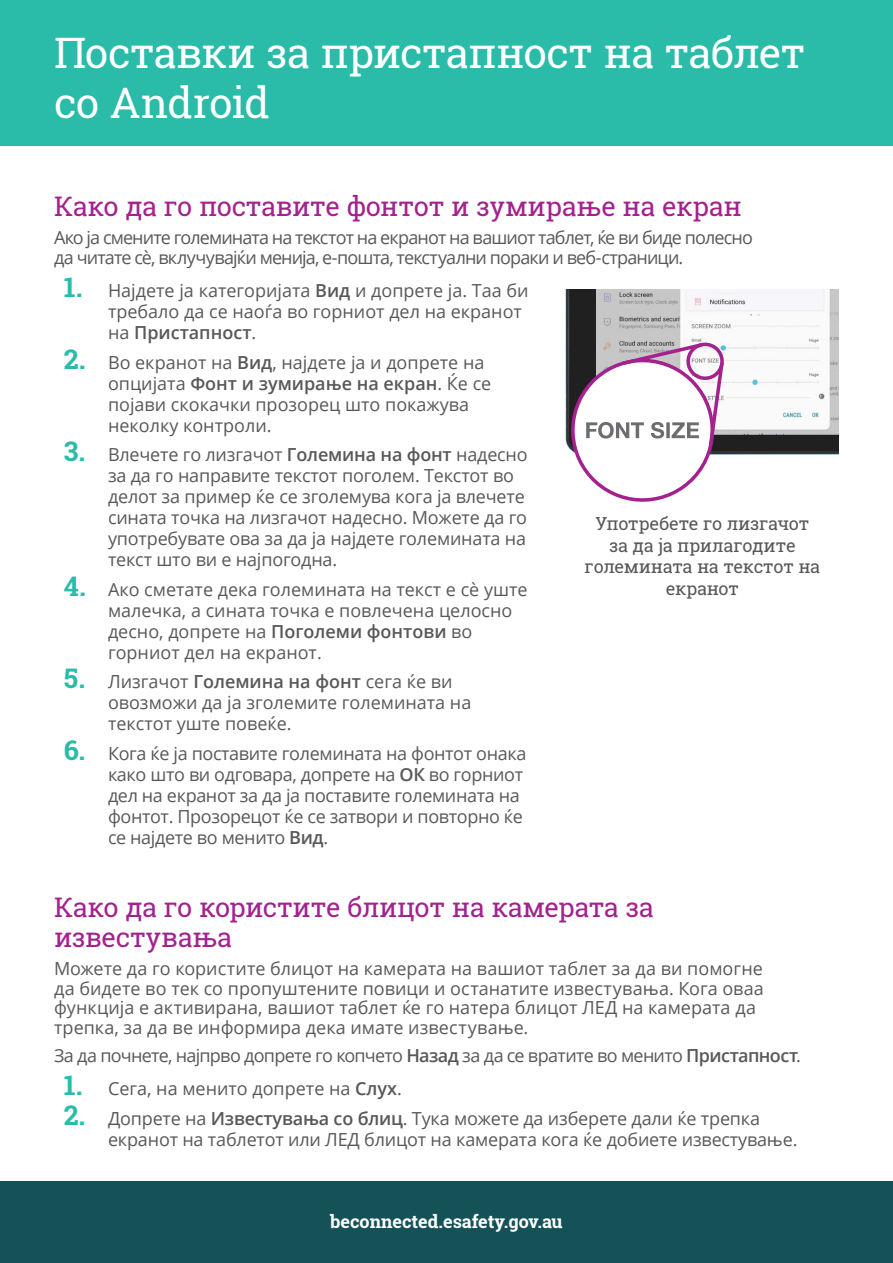
<style>
.page{position:relative;width:893px;height:1263px;background:#fff}
.page>*{position:absolute;margin:0;border:0;box-sizing:border-box;transform-origin:0 0}
.t1{font:42px/50.4px "Roboto Slab";letter-spacing:-.02em;color:#fff}
.t2{font:27px/30px "Roboto Slab";letter-spacing:-.01em;color:#a3228e}
.t3{font:18px/21px "Open Sans";letter-spacing:-.01em;color:#57585a}
.t4{font:18px/19.5px "Open Sans";letter-spacing:-.05em;color:#57585a}
.t5{font:18px "Open Sans";letter-spacing:-.04em;color:#57585a}
.t6{font:18px/21.6px "Roboto Slab";letter-spacing:-.015em;color:#57585a;text-align:center}
.t7{font:700 18px "Roboto Slab";color:#fff}
.s1{font-family:"Roboto Slab";font-weight:700;font-size:27px;color:#2abca8}
.s2{font-weight:600}
</style>
<div class="page">
<div style="left:0;top:1181px;width:893px;height:82px;background:#155257"></div>
<div style="left:0;top:0;width:893px;height:145px;background:#2abca8"></div>
<img style="left:565px;top:289px;width:274px;height:166px">
<img style="left:597px;top:289px;width:242px;height:145px">
<svg style="left:565px;top:337px;width:164px;height:165px"></svg>
<h1 class="t1" style="left:54px;top:27px;width:753px">Поставки за пристапност на таблет со Android</h1>
<h2 class="t2" style="left:54px;top:191px;width:689px">Како да го поставите фонтот и зумирање на екран</h2>
<p class="t4" style="left:54px;top:227px;width:700px">Ако ја смените големината на текстот на екранот на вашиот таблет, ќе ви биде полесно да читате сè, вклучувајќи менија, е-пошта, текстуални пораки и веб-страници.</p>
<p class="t3" style="left:108px;top:280px;width:422px;text-indent:-44px"><span class="s1">1.</span> Најдете ја категоријата <span class="s2">Вид</span> и допрете ја. Таа би требало да се наоѓа во горниот дел на екранот на <span class="s2">Пристапност</span>.</p>
<p class="t3" style="left:108px;top:351px;width:385px;text-indent:-44px"><span class="s1">2.</span> Во екранот на <span class="s2">Вид</span>, најдете ја и допрете на опцијата <span class="s2">Фонт и зумирање на екран</span>. Ќе се појави скокачки прозорец што покажува неколку контроли.</p>
<p class="t3" style="left:108px;top:444px;width:421px;text-indent:-44px"><span class="s1">3.</span> Влечете го лизгачот <span class="s2">Големина на фонт</span> надесно за да го направите текстот поголем. Текстот во делот за пример ќе се зголемува кога ја влечете сината точка на лизгачот надесно. Можете да го употребувате ова за да ја најдете големината на текст што ви е најпогодна.</p>
<p class="t3" style="left:108px;top:578px;width:421px;text-indent:-44px"><span class="s1">4.</span> Ако сметате дека големината на текст е сè уште малечка, а сината точка е повлечена целосно десно, допрете на <span class="s2">Поголеми фонтови</span> во горниот дел на екранот.</p>
<p class="t3" style="left:108px;top:671px;width:365px;text-indent:-44px"><span class="s1">5.</span> Лизгачот <span class="s2">Големина на фонт</span> сега ќе ви овозможи да ја зголемите големината на текстот уште повеќе.</p>
<p class="t3" style="left:108px;top:742px;width:420px;text-indent:-44px"><span class="s1">6.</span> Кога ќе ја поставите големината на фонтот онака како што ви одговара, допрете на <span class="s2">ОК</span> во горниот дел на екранот за да ја поставите големината на фонтот. Прозорецот ќе се затвори и повторно ќе се најдете во менито <span class="s2">Вид</span>.</p>
<p class="t6" style="left:585px;top:513px;width:237px">Употребете го лизгачот за да ја прилагодите големината на текстот на екранот</p>
<h2 class="t2" style="left:54px;top:892px;width:601px">Како да го користите блицот на камерата за известувања</h2>
<p class="t3" style="left:54px;top:958px;width:711px;line-height:19.5px">Можете да го користите блицот на камерата на вашиот таблет за да ви помогне да бидете во тек со пропуштените повици и останатите известувања. Кога оваа функција е активирана, вашиот таблет ќе го натера блицот ЛЕД на камерата да трепка, за да ве информира дека имате известување.</p>
<p class="t5" style="left:54px;top:1043px;width:748px">За да почнете, најпрво допрете го копчето <span class="s2">Назад</span> за да се вратите во менито <span class="s2">Пристапност</span>.</p>
<p class="t3" style="left:64px;top:1078px;width:339px"><span class="s1">1.</span> Сега, на менито допрете на <span class="s2">Слух</span>.</p>
<p class="t3" style="left:108px;top:1107px;width:691px;text-indent:-44px"><span class="s1">2.</span> Допрете на <span class="s2">Известувања со блиц</span>. Тука можете да изберете дали ќе трепка екранот на таблетот или ЛЕД блицот на камерата кога ќе добиете известување.</p>
<p class="t7" style="left:330px;top:1209px;width:234px">beconnected.esafety.gov.au</p>
</div>
